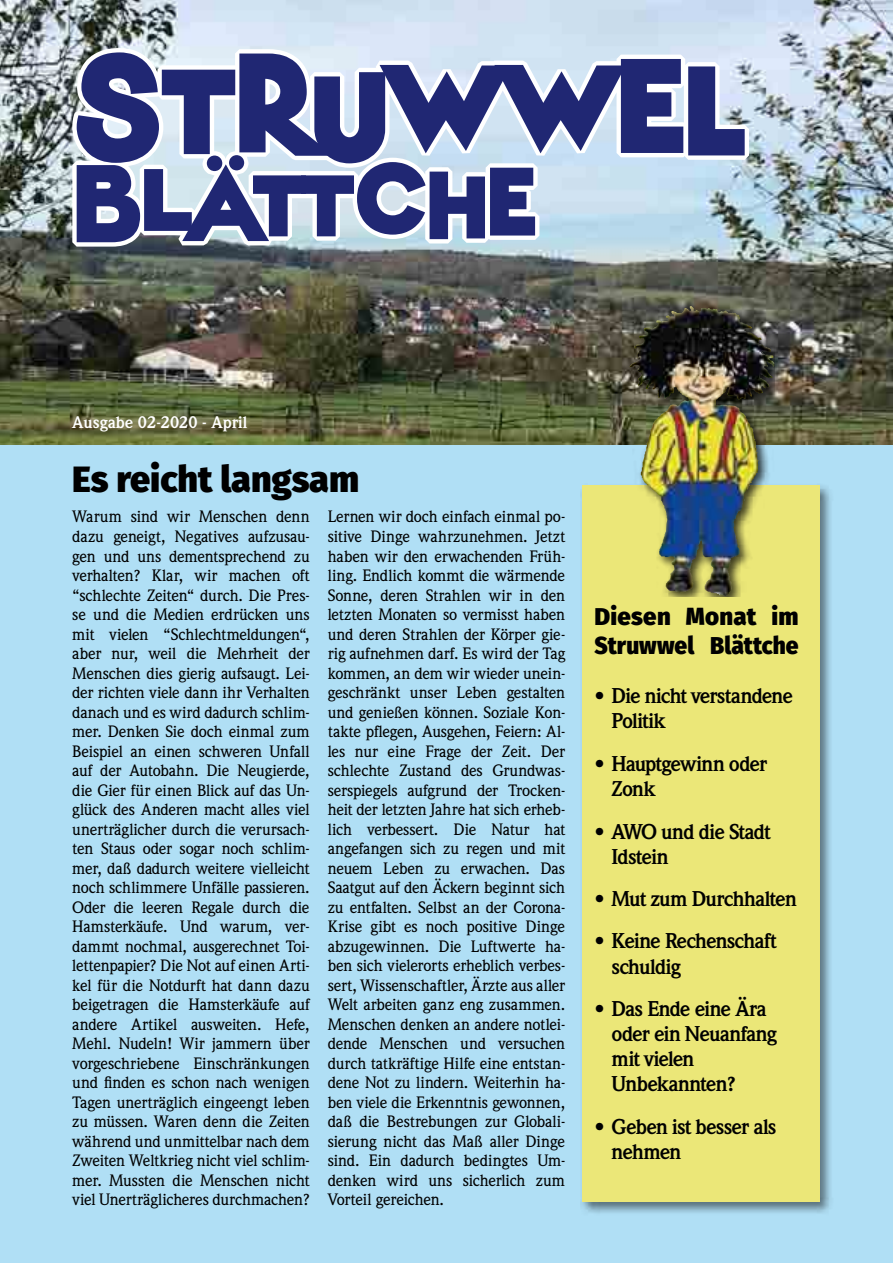
<style>
.page{position:relative;width:893px;height:1263px;background:#fff}
.page>*{position:absolute;margin:0;border:0;box-sizing:border-box;transform-origin:0 0}
.t1{font:900 36px "Fira Sans";color:#000}
.t2{font:900 24px/28.8px "Fira Sans";letter-spacing:.005em;color:#000}
.t3{font:700 21px/25.2px "Weidemann";letter-spacing:-.045em;color:#000}
.t4{font:700 16.5px "Weidemann";color:#fff}
.t5{font:500 16.2px/19.5px "Weidemann";letter-spacing:-.015em;color:#000;text-align:justify}
</style>
<div class="page">
<div style="left:0;top:444px;width:893px;height:819px;background:#b0dff5"></div>
<div style="left:580px;top:483px;width:253px;height:732px;background:#000;opacity:.5"></div>
<div style="left:582px;top:485px;width:237px;height:717px;background:#ebe778"></div>
<img style="left:0;top:0;width:893px;height:444px">
<div style="left:630px;top:306px;width:144px;height:290px;background:#000;opacity:.75"></div>
<img style="left:630px;top:307px;width:61px;height:91px">
<svg style="left:72px;top:48px;width:677px;height:199px;background:#c0d0da"></svg>
<svg style="left:77px;top:52px;width:668px;height:190px"></svg>
<p class="t4" style="left:72px;top:413px;width:177px">Ausgabe 02-2020 - April</p>
<h1 class="t1" style="left:72px;top:447px;width:288px">Es reicht langsam</h1>
<p class="t5" style="left:72px;top:507px;width:239px">Warum sind wir Menschen denn dazu geneigt, Negatives aufzusau&shy;gen und uns dementsprechend zu verhalten? Klar, wir machen oft “schlechte Zeiten“ durch. Die Pres&shy;se und die Medien erdrücken uns mit vielen “Schlechtmeldungen“, aber nur, weil die Mehrheit der Menschen dies gierig aufsaugt. Lei&shy;der richten viele dann ihr Verhalten danach und es wird dadurch schlim&shy;mer. Denken Sie doch einmal zum Beispiel an einen schweren Unfall auf der Autobahn. Die Neugierde, die Gier für einen Blick auf das Un&shy;glück des Anderen macht alles viel unerträglicher durch die verursach&shy;ten Staus oder sogar noch schlim&shy;mer, daß dadurch weitere vielleicht noch schlimmere Unfälle passieren.<br>Oder die leeren Regale durch die Hamsterkäufe. Und warum, ver&shy;dammt nochmal, ausgerechnet Toi&shy;lettenpapier? Die Not auf einen Arti&shy;kel für die Notdurft hat dann dazu beigetragen die Hamsterkäufe auf andere Artikel ausweiten. Hefe, Mehl. Nudeln! Wir jammern über vorgeschriebene Einschränkungen und finden es schon nach wenigen Tagen unerträglich eingeengt leben zu müssen. Waren denn die Zeiten während und unmittelbar nach dem Zweiten Weltkrieg nicht viel schlim&shy;mer. Mussten die Menschen nicht viel Unerträglicheres durchmachen?</p>
<p class="t5" style="left:328px;top:507px;width:239px">Lernen wir doch einfach einmal po&shy;sitive Dinge wahrzunehmen. Jetzt haben wir den erwachenden Früh&shy;ling. Endlich kommt die wärmende Sonne, deren Strahlen wir in den letzten Monaten so vermisst haben und deren Strahlen der Körper gie&shy;rig aufnehmen darf. Es wird der Tag kommen, an dem wir wieder unein&shy;geschränkt unser Leben gestalten und genießen können. Soziale Kon&shy;takte pflegen, Ausgehen, Feiern: Al&shy;les nur eine Frage der Zeit. Der schlechte Zustand des Grundwas&shy;serspiegels aufgrund der Trocken&shy;heit der letzten Jahre hat sich erheb&shy;lich verbessert. Die Natur hat angefangen sich zu regen und mit neuem Leben zu erwachen. Das Saatgut auf den Äckern beginnt sich zu entfalten. Selbst an der Corona-Krise gibt es noch positive Dinge abzugewinnen. Die Luftwerte ha&shy;ben sich vielerorts erheblich verbes&shy;sert, Wissenschaftler, Ärzte aus aller Welt arbeiten ganz eng zusammen.<br>Menschen denken an andere notlei&shy;dende Menschen und versuchen durch tatkräftige Hilfe eine entstan&shy;dene Not zu lindern. Weiterhin ha&shy;ben viele die Erkenntnis gewonnen, daß die Bestrebungen zur Globali&shy;sierung nicht das Maß aller Dinge sind. Ein dadurch bedingtes Um&shy;denken wird uns sicherlich zum Vorteil gereichen.</p>
<h2 class="t2" style="left:595px;top:600px;width:206px">Diesen Monat im<br>Struwwel Blättche</h2>
<p class="t3" style="left:612px;top:684px;width:183px;text-indent:-17px">• Die nicht verstandene<br>Politik</p>
<p class="t3" style="left:612px;top:751px;width:157px;text-indent:-17px">• Hauptgewinn oder<br>Zonk</p>
<p class="t3" style="left:612px;top:819px;width:160px;text-indent:-17px">• AWO und die Stadt<br>Idstein</p>
<p class="t3" style="left:595px;top:886px;width:204px">• Mut zum Durchhalten</p>
<p class="t3" style="left:612px;top:929px;width:166px;text-indent:-17px">• Keine Rechenschaft schuldig</p>
<p class="t3" style="left:612px;top:996px;width:166px;text-indent:-17px">• Das Ende eine Ära oder ein Neuanfang mit vielen<br>Unbekannten?</p>
<p class="t3" style="left:612px;top:1114px;width:167px;text-indent:-17px">• Geben ist besser als nehmen</p>
</div>
